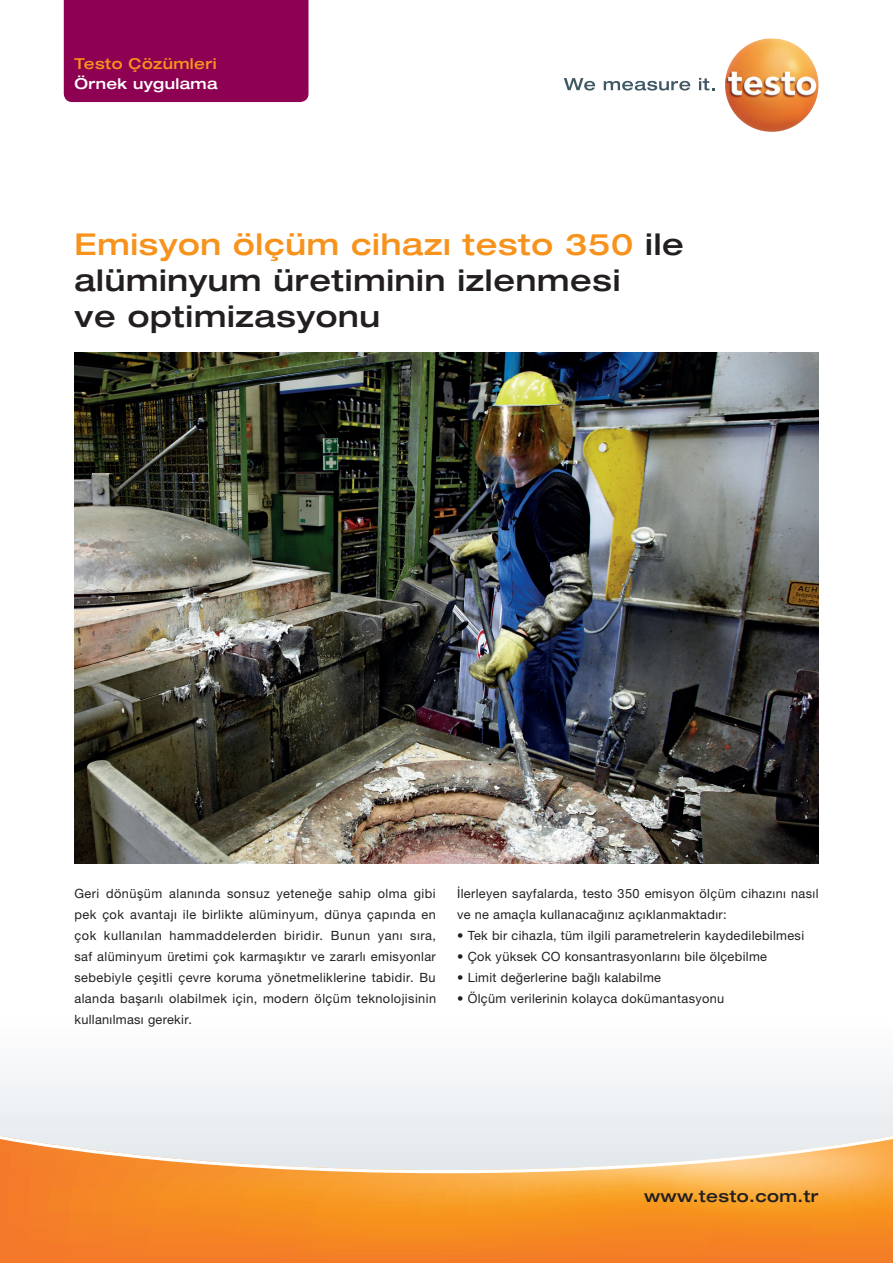
<style>
.page{position:relative;width:893px;height:1263px;background:#fff}
.page>*{position:absolute;margin:0;border:0;box-sizing:border-box;transform-origin:0 0}
.Headline_Titel{font:500 expanded 30px "Helvetica Neue LT Com";letter-spacing:.025em;color:#231f20}
.Headline_Titel-2{font:500 expanded 30px "Helvetica Neue LT Com";letter-spacing:.025em;color:#f7931d}
.www_testo_de{font:500 expanded 16.5px "Helvetica Neue LT Com";letter-spacing:.025em;color:#231f20}
.Copy_8_5_pt{font:500 expanded 15px "Helvetica Neue LT Com";letter-spacing:.025em;color:#f7931d}
.Copy_8_5_pt-2{font:500 expanded 15px "Helvetica Neue LT Com";letter-spacing:.025em;color:#fff}
.Copy_8_5_pt-3{font:12.75px/21px "Helvetica Neue LTW1 G";letter-spacing:.025em;color:#231f20;text-align:justify}
.s1{color:#231f20}
</style>
<div class="page">
<img style="left:74px;top:353px;width:745px;height:510px">
<div style="left:0;top:1019px;width:893px;height:228px;background:#f4f6f7"></div>
<svg style="left:0;top:1132px;width:893px;height:131px"></svg>
<div style="left:64px;top:0;width:244px;height:102px;background:#8d0052"></div>
<img style="left:725px;top:38px;width:94px;height:94px;border-radius:46px">
<svg style="left:564px;top:78px;width:31px;height:13px"></svg>
<svg style="left:604px;top:81px;width:86px;height:10px"></svg>
<svg style="left:699px;top:78px;width:16px;height:12px"></svg>
<p class="Copy_8_5_pt" style="left:74px;top:54px;width:144px">Testo Çözümleri</p>
<p class="Copy_8_5_pt-2" style="left:74px;top:74px;width:145px">Örnek uygulama</p>
<p class="Headline_Titel-2" style="left:74px;top:226px;width:611px">Emisyon ölçüm cihazı testo 350 <span class="s1">ile</span></p>
<p class="Headline_Titel" style="left:74px;top:262px;width:548px">alüminyum üretiminin izlenmesi</p>
<p class="Headline_Titel" style="left:74px;top:298px;width:307px">ve optimizasyonu</p>
<p class="Copy_8_5_pt-3" style="left:74px;top:883px;width:363px">Geri dönüşüm alanında sonsuz yeteneğe sahip olma gibi pek çok avantajı ile birlikte alüminyum, dünya çapında en çok kullanılan hammaddelerden biridir. Bunun yanı sıra, saf alüminyum üretimi çok karmaşıktır ve zararlı emisyonlar sebebiyle çeşitli çevre koruma yönetmeliklerine tabidir. Bu alanda başarılı olabilmek için, modern ölçüm teknolojisinin kullanılması gerekir.</p>
<p class="Copy_8_5_pt-3" style="left:457px;top:883px;width:363px">İlerleyen sayfalarda, testo 350 emisyon ölçüm cihazını nasıl ve ne amaçla kullanacağınız açıklanmaktadır:</p>
<p class="Copy_8_5_pt-3" style="left:457px;top:925px;width:349px">• Tek bir cihazla, tüm ilgili parametrelerin kaydedilebilmesi</p>
<p class="Copy_8_5_pt-3" style="left:457px;top:946px;width:311px">• Çok yüksek CO konsantrasyonlarını bile ölçebilme</p>
<p class="Copy_8_5_pt-3" style="left:457px;top:967px;width:206px">• Limit değerlerine bağlı kalabilme</p>
<p class="Copy_8_5_pt-3" style="left:457px;top:988px;width:269px">• Ölçüm verilerinin kolayca dokümantasyonu</p>
<p class="www_testo_de" style="left:644px;top:1186px;width:176px">www.testo.com.tr</p>
</div>
